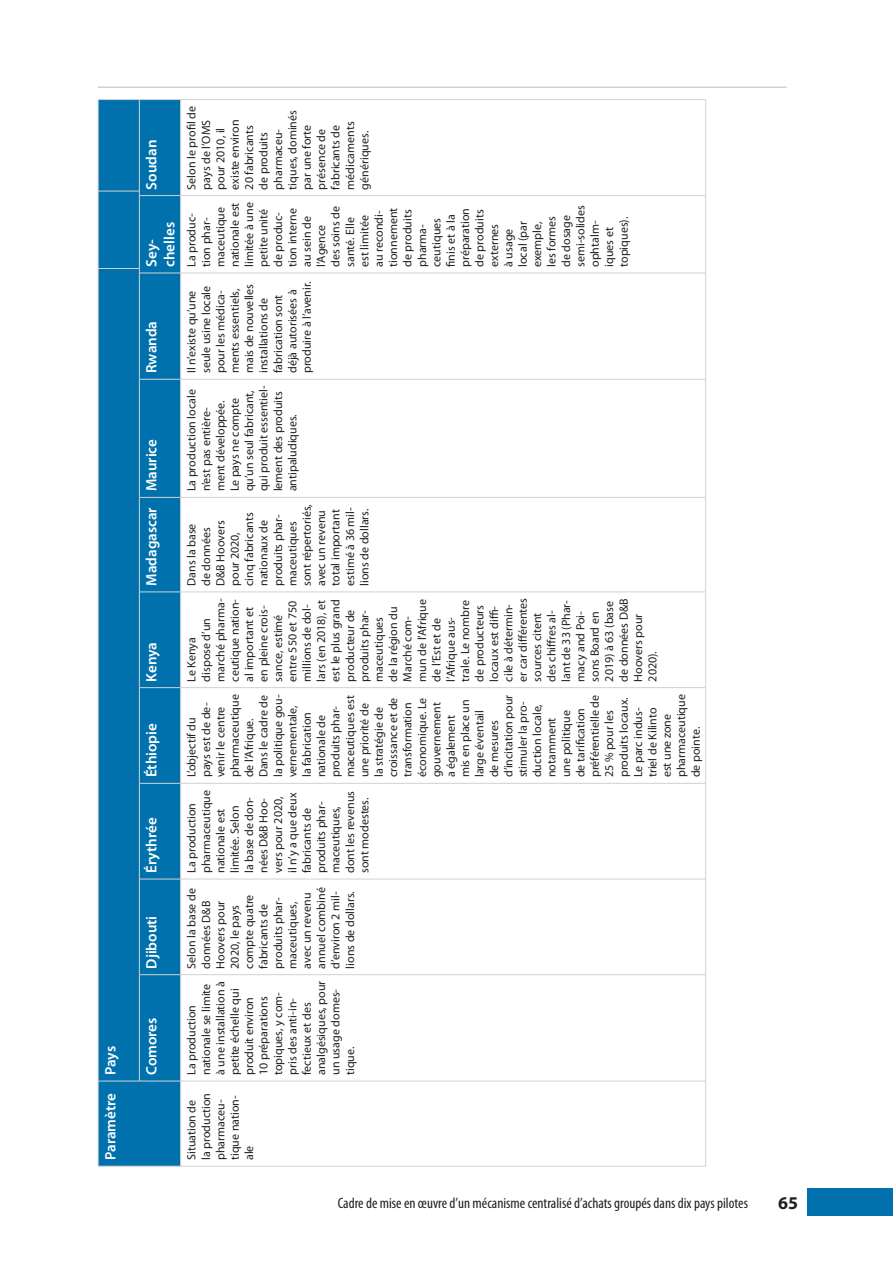
<style>
.page{position:relative;width:893px;height:1263px;background:#fff}
.page>*{position:absolute;margin:0;border:0;box-sizing:border-box;transform-origin:0 0}
.t1{font:700 18px "Myriad Pro";color:#231f20}
.t2{font:600 15px/18px "Myriad Pro";color:#fff}
.t3{font:condensed 15px "Myriad Pro";color:#231f20}
.t4{font:12px/14.4px "Myriad Pro";color:#231f20}
</style>
<div class="page">
<div style="left:807px;top:1188px;width:86px;height:28px;background:#0071ac"></div>
<hr style="left:98px;top:87px;width:689px;height:1px;background:#bcbdc0">
<div style="left:99px;top:100px;width:81px;height:1066px;background:#0071ac"></div>
<hr style="left:98px;top:1081px;width:1px;height:85px;background:#d1d2d4">
<hr style="left:98px;top:1166px;width:41px;height:1px;background:#d1d2d4">
<hr style="left:139px;top:1166px;width:41px;height:1px;background:#d1d2d4">
<hr style="left:180px;top:1081px;width:1px;height:85px;background:#d1d2d4">
<hr style="left:98px;top:975px;width:1px;height:106px;background:#d1d2d4">
<hr style="left:98px;top:1081px;width:41px;height:1px;background:#d1d2d4">
<hr style="left:98px;top:879px;width:1px;height:96px;background:#d1d2d4">
<hr style="left:98px;top:783px;width:1px;height:96px;background:#d1d2d4">
<hr style="left:98px;top:688px;width:1px;height:95px;background:#d1d2d4">
<hr style="left:98px;top:592px;width:1px;height:96px;background:#d1d2d4">
<hr style="left:98px;top:497px;width:1px;height:95px;background:#d1d2d4">
<hr style="left:98px;top:379px;width:1px;height:118px;background:#d1d2d4">
<hr style="left:98px;top:273px;width:1px;height:106px;background:#d1d2d4">
<hr style="left:98px;top:196px;width:1px;height:72px;background:#d1d2d4">
<hr style="left:98px;top:268px;width:41px;height:1px;background:#d1d2d4">
<hr style="left:98px;top:99px;width:1px;height:92px;background:#d1d2d4">
<hr style="left:98px;top:191px;width:41px;height:1px;background:#d1d2d4">
<hr style="left:98px;top:99px;width:41px;height:1px;background:#d1d2d4">
<hr style="left:139px;top:975px;width:1px;height:106px;background:#d1d2d4">
<hr style="left:140px;top:1081px;width:40px;height:1px;background:#d1d2d4">
<hr style="left:139px;top:879px;width:1px;height:96px;background:#d1d2d4">
<hr style="left:140px;top:974px;width:40px;height:1px;background:#d1d2d4">
<hr style="left:139px;top:783px;width:1px;height:96px;background:#d1d2d4">
<hr style="left:140px;top:879px;width:40px;height:1px;background:#d1d2d4">
<hr style="left:139px;top:688px;width:1px;height:95px;background:#d1d2d4">
<hr style="left:140px;top:783px;width:40px;height:1px;background:#d1d2d4">
<hr style="left:139px;top:592px;width:1px;height:96px;background:#d1d2d4">
<hr style="left:140px;top:687px;width:40px;height:1px;background:#d1d2d4">
<hr style="left:139px;top:497px;width:1px;height:95px;background:#d1d2d4">
<hr style="left:140px;top:592px;width:40px;height:1px;background:#d1d2d4">
<hr style="left:139px;top:379px;width:1px;height:118px;background:#d1d2d4">
<hr style="left:140px;top:497px;width:40px;height:1px;background:#d1d2d4">
<hr style="left:139px;top:273px;width:1px;height:106px;background:#d1d2d4">
<hr style="left:140px;top:379px;width:40px;height:1px;background:#d1d2d4">
<hr style="left:140px;top:273px;width:40px;height:1px;background:#d1d2d4">
<hr style="left:139px;top:196px;width:1px;height:72px;background:#d1d2d4">
<hr style="left:140px;top:195px;width:40px;height:1px;background:#d1d2d4">
<hr style="left:139px;top:99px;width:1px;height:92px;background:#d1d2d4">
<hr style="left:140px;top:99px;width:40px;height:1px;background:#d1d2d4">
<hr style="left:180px;top:975px;width:1px;height:106px;background:#d1d2d4">
<hr style="left:180px;top:879px;width:1px;height:96px;background:#d1d2d4">
<hr style="left:180px;top:783px;width:1px;height:96px;background:#d1d2d4">
<hr style="left:180px;top:688px;width:1px;height:95px;background:#d1d2d4">
<hr style="left:180px;top:592px;width:1px;height:96px;background:#d1d2d4">
<hr style="left:180px;top:497px;width:1px;height:95px;background:#d1d2d4">
<hr style="left:180px;top:379px;width:1px;height:118px;background:#d1d2d4">
<hr style="left:180px;top:273px;width:1px;height:106px;background:#d1d2d4">
<hr style="left:180px;top:196px;width:1px;height:72px;background:#d1d2d4">
<hr style="left:180px;top:99px;width:1px;height:92px;background:#d1d2d4">
<hr style="left:181px;top:1166px;width:524px;height:1px;background:#d1d2d4">
<hr style="left:181px;top:1081px;width:524px;height:1px;background:#d1d2d4">
<hr style="left:181px;top:974px;width:524px;height:1px;background:#d1d2d4">
<hr style="left:181px;top:879px;width:524px;height:1px;background:#d1d2d4">
<hr style="left:181px;top:783px;width:524px;height:1px;background:#d1d2d4">
<hr style="left:181px;top:687px;width:524px;height:1px;background:#d1d2d4">
<hr style="left:181px;top:592px;width:524px;height:1px;background:#d1d2d4">
<hr style="left:181px;top:497px;width:524px;height:1px;background:#d1d2d4">
<hr style="left:181px;top:379px;width:524px;height:1px;background:#d1d2d4">
<hr style="left:181px;top:273px;width:524px;height:1px;background:#d1d2d4">
<hr style="left:181px;top:195px;width:524px;height:1px;background:#d1d2d4">
<hr style="left:181px;top:99px;width:524px;height:1px;background:#d1d2d4">
<hr style="left:705px;top:1081px;width:1px;height:85px;background:#d1d2d4">
<hr style="left:705px;top:975px;width:1px;height:106px;background:#d1d2d4">
<hr style="left:705px;top:879px;width:1px;height:96px;background:#d1d2d4">
<hr style="left:705px;top:783px;width:1px;height:96px;background:#d1d2d4">
<hr style="left:705px;top:688px;width:1px;height:95px;background:#d1d2d4">
<hr style="left:705px;top:592px;width:1px;height:96px;background:#d1d2d4">
<hr style="left:705px;top:497px;width:1px;height:95px;background:#d1d2d4">
<hr style="left:705px;top:379px;width:1px;height:118px;background:#d1d2d4">
<hr style="left:705px;top:273px;width:1px;height:106px;background:#d1d2d4">
<hr style="left:705px;top:196px;width:1px;height:72px;background:#d1d2d4">
<hr style="left:705px;top:99px;width:1px;height:92px;background:#d1d2d4">
<p class="t2" style="left:102px;top:1160px;width:116px;rotate:-90deg">Paramètre Pays</p>
<p class="t2" style="left:143px;top:190px;width:51px;rotate:-90deg">Soudan</p>
<p class="t2" style="left:143px;top:267px;width:46px;rotate:-90deg">Sey&shy;chelles</p>
<p class="t2" style="left:143px;top:373px;width:54px;rotate:-90deg">Rwanda</p>
<p class="t2" style="left:143px;top:586px;width:148px;rotate:-90deg">Madagascar Maurice</p>
<p class="t2" style="left:143px;top:682px;width:41px;rotate:-90deg">Kenya</p>
<p class="t2" style="left:143px;top:777px;width:56px;rotate:-90deg">Éthiopie</p>
<p class="t2" style="left:143px;top:873px;width:57px;rotate:-90deg">Érythrée</p>
<p class="t2" style="left:143px;top:969px;width:55px;rotate:-90deg">Djibouti</p>
<p class="t2" style="left:143px;top:1075px;width:59px;rotate:-90deg">Comores</p>
<p class="t4" style="left:185px;top:190px;width:85px;rotate:-90deg">Selon le profil de pays de l’OMS pour 2010, il existe environ<br>20 fabricants<br>de produits pharmaceu&shy;tiques, dominés par une forte présence de fabricants de médicaments génériques.</p>
<p class="t4" style="left:185px;top:267px;width:66px;rotate:-90deg">La produc&shy;tion phar&shy;maceutique nationale est limitée à une petite unité de produc&shy;tion interne au sein de l’Agence<br>des soins de santé. Elle est limitée au recondi&shy;tionnement de produits pharma&shy;ceutiques finis et à la préparation de produits externes<br>à usage local (par exemple,<br>les formes de dosage semi-solides ophtalm&shy;iques et topiques).</p>
<p class="t4" style="left:185px;top:373px;width:93px;rotate:-90deg">Il n’existe qu’une seule usine locale pour les médica&shy;ments essentiels, mais de nouvelles installations de fabrication sont déjà autorisées à produire à l’avenir.</p>
<p class="t4" style="left:185px;top:491px;width:108px;rotate:-90deg">La production locale n’est pas entière&shy;ment développée.<br>Le pays ne compte qu’un seul fabricant, qui produit essentiel&shy;lement des produits antipaludiques.</p>
<p class="t4" style="left:185px;top:586px;width:83px;rotate:-90deg">Dans la base<br>de données<br>D&amp;B Hoovers pour 2020,<br>cinq fabricants nationaux de produits phar&shy;maceutiques sont répertoriés, avec un revenu total important estimé à 36 mil&shy;lions de dollars.</p>
<p class="t4" style="left:185px;top:682px;width:85px;rotate:-90deg">Le Kenya dispose d’un marché pharma&shy;ceutique nation&shy;al important et en pleine crois&shy;sance, estimé entre 550 et 750 millions de dol&shy;lars (en 2018), et est le plus grand producteur de produits phar&shy;maceutiques<br>de la région du<br>Marché com&shy;mun de l’Afrique de l’Est et de l’Afrique aus&shy;trale. Le nombre de producteurs locaux est diffi&shy;cile à détermin&shy;er car différentes sources citent des chiffres al&shy;lant de 33 (Phar&shy;macy and Poi&shy;sons Board en<br>2019) à 63 (base de données D&amp;B<br>Hoovers pour<br>2020).</p>
<p class="t4" style="left:185px;top:777px;width:85px;rotate:-90deg">L’objectif du pays est de de&shy;venir le centre pharmaceutique de l’Afrique.<br>Dans le cadre de la politique gou&shy;vernementale, la fabrication nationale de produits phar&shy;maceutiques est une priorité de la stratégie de croissance et de transformation économique. Le gouvernement a également<br>mis en place un large éventail de mesures d’incitation pour stimuler la pro&shy;duction locale, notamment<br>une politique<br>de tarification préférentielle de<br>25 % pour les produits locaux.<br>Le parc indus&shy;triel de Kilinto est une zone pharmaceutique de pointe.</p>
<p class="t4" style="left:185px;top:873px;width:85px;rotate:-90deg">La production pharmaceutique nationale est limitée. Selon<br>la base de don&shy;nées D&amp;B Hoo&shy;vers pour 2020, il n’y a que deux fabricants de produits phar&shy;maceutiques, dont les revenus sont modestes.</p>
<p class="t4" style="left:185px;top:969px;width:83px;rotate:-90deg">Selon la base de données D&amp;B<br>Hoovers pour<br>2020, le pays compte quatre fabricants de produits phar&shy;maceutiques, avec un revenu annuel combiné d’environ 2 mil&shy;lions de dollars.</p>
<p class="t4" style="left:185px;top:1075px;width:96px;rotate:-90deg">La production nationale se limite à une installation à petite échelle qui produit environ<br>10 préparations topiques, y com&shy;pris des anti-in&shy;fectieux et des analgésiques, pour un usage domes&shy;tique.</p>
<p class="t4" style="left:185px;top:1160px;width:69px;rotate:-90deg">Situation de la production pharmaceu&shy;tique nation&shy;ale</p>
<p class="t3" style="left:338px;top:1194px;width:412px">Cadre de mise en œuvre d’un mécanisme centralisé d’achats groupés dans dix pays pilotes</p>
<h1 class="t1" style="left:778px;top:1191px;width:21px">65</h1>
</div>
